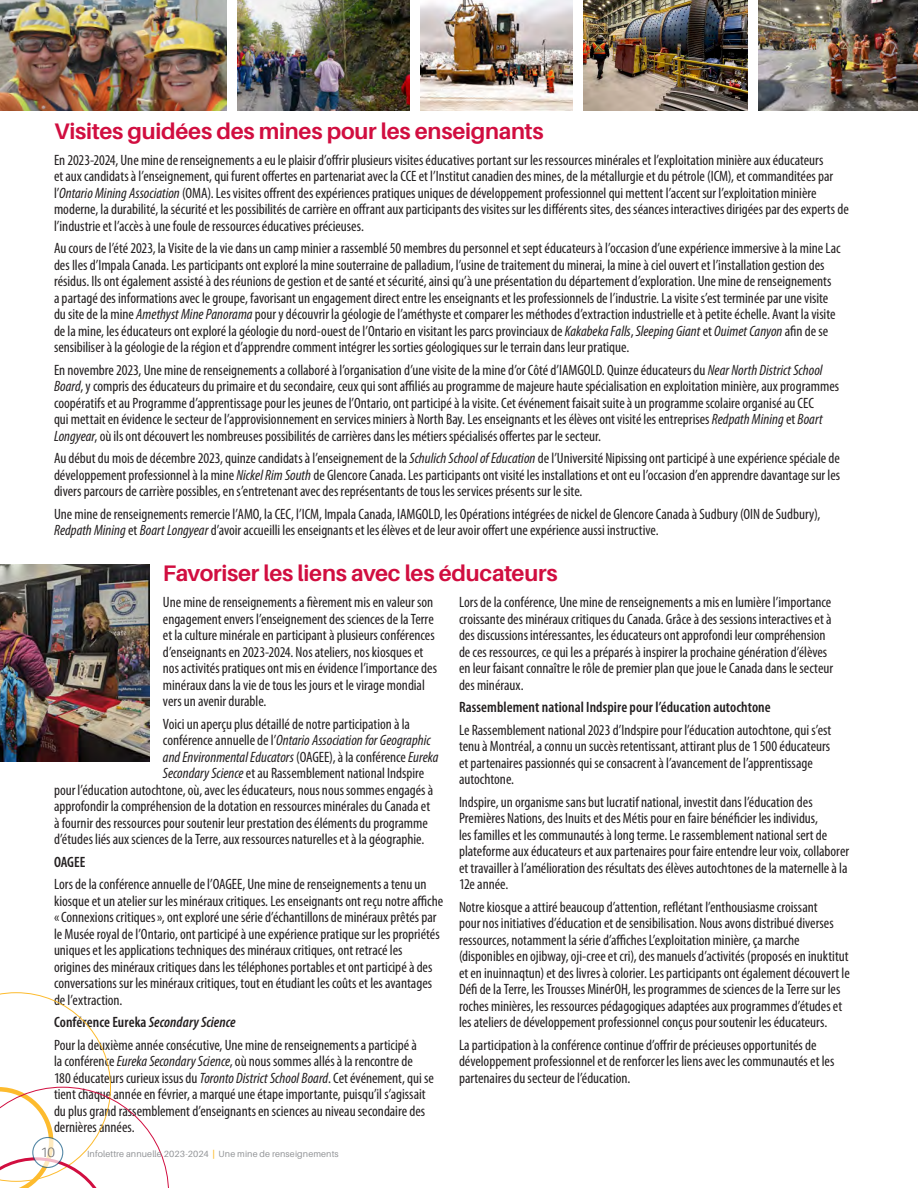
<style>
.page{position:relative;width:918px;height:1188px;background:#fff}
.page>*{position:absolute;margin:0;border:0;box-sizing:border-box;transform-origin:0 0}
.t1{font:700 22.5px "Aileron";letter-spacing:-.01em;color:#d10e40}
.Body_Text{font:condensed 15px/16.5px "Myriad Pro";color:#231f20}
.Body_Text-2{font:italic condensed 15px "Myriad Pro";color:#231f20}
.Body_Text-3{font:600 condensed 15px "Myriad Pro";letter-spacing:.005em;color:#231f20}
.t2{font:300 13.5px "Aileron";color:#6c6d70}
.t3{font:9px "Aileron";letter-spacing:.01em;color:#939598}
.s1{font-style:italic}
.s2{font-style:normal}
.s3{font-weight:700;color:#fdbb2e}
</style>
<div class="page">
<img style="left:237px;top:0;width:173px;height:111px">
<img style="left:758px;top:0;width:160px;height:111px">
<img style="left:0;top:564px;width:149px;height:198px">
<img style="left:0;top:0;width:226px;height:111px">
<img style="left:421px;top:0;width:151px;height:111px">
<img style="left:583px;top:0;width:164px;height:111px">
<svg style="left:0;top:993px;width:169px;height:195px"></svg>
<svg style="left:33px;top:1138px;width:30px;height:29px"></svg>
<div style="left:32px;top:1137px;width:31px;height:31px;border:1px solid #0c5581;border-radius:50%"></div>
<h1 class="t1" style="left:54px;top:119px;width:491px">Visites guidées des mines pour les enseignants</h1>
<p class="Body_Text" style="left:54px;top:151px;width:796px">En 2023-2024, Une mine de renseignements a eu le plaisir d’offrir plusieurs visites éducatives portant sur les ressources minérales et l’exploitation minière aux éducateurs<br>et aux candidats à l’enseignement, qui furent offertes en partenariat avec la CCE et l’Institut canadien des mines, de la métallurgie et du pétrole (ICM), et commanditées par l’<span class="s1">Ontario Mining Association</span> (OMA). Les visites offrent des expériences pratiques uniques de développement professionnel qui mettent l’accent sur l’exploitation minière moderne, la durabilité, la sécurité et les possibilités de carrière en offrant aux participants des visites sur les différents sites, des séances interactives dirigées par des experts de l’industrie et l’accès à une foule de ressources éducatives précieuses.</p>
<p class="Body_Text" style="left:54px;top:240px;width:788px">Au cours de l’été 2023, la Visite de la vie dans un camp minier a rassemblé 50 membres du personnel et sept éducateurs à l’occasion d’une expérience immersive à la mine Lac des Iles d’Impala Canada. Les participants ont exploré la mine souterraine de palladium, l’usine de traitement du minerai, la mine à ciel ouvert et l’installation gestion des résidus. Ils ont également assisté à des réunions de gestion et de santé et sécurité, ainsi qu’à une présentation du département d’exploration. Une mine de renseignements a partagé des informations avec le groupe, favorisant un engagement direct entre les enseignants et les professionnels de l’industrie. La visite s’est terminée par une visite du site de la mine <span class="s1">Amethyst Mine Panorama</span> pour y découvrir la géologie de l’améthyste et comparer les méthodes d’extraction industrielle et à petite échelle. Avant la visite de la mine, les éducateurs ont exploré la géologie du nord-ouest de l’Ontario en visitant les parcs provinciaux de <span class="s1">Kakabeka Falls</span>, <span class="s1">Sleeping Giant</span> et <span class="s1">Ouimet Canyon</span> afin de se sensibiliser à la géologie de la région et d’apprendre comment intégrer les sorties géologiques sur le terrain dans leur pratique.</p>
<p class="Body_Text" style="left:54px;top:361px;width:787px">En novembre 2023, Une mine de renseignements a collaboré à l’organisation d’une visite de la mine d’or Côté d’IAMGOLD. Quinze éducateurs du <span class="s1">Near North District School Board</span>, y compris des éducateurs du primaire et du secondaire, ceux qui sont affiliés au programme de majeure haute spécialisation en exploitation minière, aux programmes coopératifs et au Programme d’apprentissage pour les jeunes de l’Ontario, ont participé à la visite. Cet événement faisait suite à un programme scolaire organisé au CEC<br>qui mettait en évidence le secteur de l’approvisionnement en services miniers à North Bay. Les enseignants et les élèves ont visité les entreprises <span class="s1">Redpath Mining</span> et <span class="s1">Boart Longyear</span>, où ils ont découvert les nombreuses possibilités de carrières dans les métiers spécialisés offertes par le secteur.</p>
<p class="Body_Text" style="left:54px;top:450px;width:788px;text-align:justify">Au début du mois de décembre 2023, quinze candidats à l’enseignement de la <span class="s1">Schulich School of Education</span> de l’Université Nipissing ont participé à une expérience spéciale de développement professionnel à la mine <span class="s1">Nickel Rim South</span> de Glencore Canada. Les participants ont visité les installations et ont eu l’occasion d’en apprendre davantage sur les divers parcours de carrière possibles, en s’entretenant avec des représentants de tous les services présents sur le site.</p>
<p class="Body_Text" style="left:54px;top:505px;width:768px">Une mine de renseignements remercie l’AMO, la CEC, l’ICM, Impala Canada, IAMGOLD, les Opérations intégrées de nickel de Glencore Canada à Sudbury (OIN de Sudbury),<br><span class="s1">Redpath Mining</span> et <span class="s1">Boart Longyear</span> d’avoir accueilli les enseignants et les élèves et de leur avoir offert une expérience aussi instructive.</p>
<h1 class="t1" style="left:163px;top:561px;width:396px">Favoriser les liens avec les éducateurs</h1>
<p class="Body_Text" style="left:163px;top:594px;width:276px">Une mine de renseignements a fièrement mis en valeur son engagement envers l’enseignement des sciences de la Terre et la culture minérale en participant à plusieurs conférences d’enseignants en 2023-2024. Nos ateliers, nos kiosques et nos activités pratiques ont mis en évidence l’importance des minéraux dans la vie de tous les jours et le virage mondial vers un avenir durable.</p>
<p class="Body_Text" style="left:163px;top:715px;width:249px">Voici un aperçu plus détaillé de notre participation à la</p>
<p class="Body_Text-2" style="left:163px;top:731px;width:269px"><span class="s2">conférence annuelle de l’</span>Ontario Association for Geographic</p>
<p class="Body_Text-2" style="left:163px;top:748px;width:277px">and Environmental Educators <span class="s2">(OAGEE), à la conférence</span> Eureka</p>
<p class="Body_Text" style="left:163px;top:765px;width:263px"><span class="s1">Secondary Science</span> et au Rassemblement national Indspire</p>
<p class="Body_Text" style="left:54px;top:781px;width:381px">pour l’éducation autochtone, où, avec les éducateurs, nous nous sommes engagés à</p>
<p class="Body_Text" style="left:54px;top:798px;width:378px">approfondir la compréhension de la dotation en ressources minérales du Canada et</p>
<p class="Body_Text" style="left:54px;top:814px;width:375px">à fournir des ressources pour soutenir leur prestation des éléments du programme</p>
<p class="Body_Text" style="left:54px;top:831px;width:372px">d’études liés aux sciences de la Terre, aux ressources naturelles et à la géographie.</p>
<p class="Body_Text-3" style="left:54px;top:854px;width:33px">OAGEE</p>
<p class="Body_Text" style="left:54px;top:876px;width:391px">Lors de la conférence annuelle de l’OAGEE, Une mine de renseignements a tenu un kiosque et un atelier sur les minéraux critiques. Les enseignants ont reçu notre affiche «Connexions critiques», ont exploré une série d’échantillons de minéraux prêtés par le Musée royal de l’Ontario, ont participé à une expérience pratique sur les propriétés uniques et les applications techniques des minéraux critiques, ont retracé les<br>origines des minéraux critiques dans les téléphones portables et ont participé à des conversations sur les minéraux critiques, tout en étudiant les coûts et les avantages de l’extraction.</p>
<p class="Body_Text-3" style="left:54px;top:1014px;width:183px">Conférence Eureka <span class="s1">Secondary Science</span></p>
<p class="Body_Text" style="left:54px;top:1036px;width:381px">Pour la deuxième année consécutive, Une mine de renseignements a participé à<br>la conférence <span class="s1">Eureka Secondary Science</span>, où nous sommes allés à la rencontre de<br>180 éducateurs curieux issus du <span class="s1">Toronto District School Board</span>. Cet événement, qui se tient chaque année en février, a marqué une étape importante, puisqu’il s’agissait du plus grand rassemblement d’enseignants en sciences au niveau secondaire des dernières années.</p>
<p class="Body_Text" style="left:459px;top:594px;width:376px">Lors de la conférence, Une mine de renseignements a mis en lumière l’importance croissante des minéraux critiques du Canada. Grâce à des sessions interactives et à des discussions intéressantes, les éducateurs ont approfondi leur compréhension de ces ressources, ce qui les a préparés à inspirer la prochaine génération d’élèves en leur faisant connaître le rôle de premier plan que joue le Canada dans le secteur des minéraux.</p>
<p class="Body_Text-3" style="left:459px;top:699px;width:313px">Rassemblement national Indspire pour l’éducation autochtone</p>
<p class="Body_Text" style="left:459px;top:721px;width:374px">Le Rassemblement national 2023 d’Indspire pour l’éducation autochtone, qui s’est tenu à Montréal, a connu un succès retentissant, attirant plus de 1500 éducateurs et partenaires passionnés qui se consacrent à l’avancement de l’apprentissage autochtone.</p>
<p class="Body_Text" style="left:459px;top:793px;width:392px">Indspire, un organisme sans but lucratif national, investit dans l’éducation des Premières Nations, des Inuits et des Métis pour en faire bénéficier les individus,<br>les familles et les communautés à long terme. Le rassemblement national sert de plateforme aux éducateurs et aux partenaires pour faire entendre leur voix, collaborer et travailler à l’amélioration des résultats des élèves autochtones de la maternelle à la 12e année.</p>
<p class="Body_Text" style="left:459px;top:898px;width:392px">Notre kiosque a attiré beaucoup d’attention, reflétant l’enthousiasme croissant<br>pour nos initiatives d’éducation et de sensibilisation. Nous avons distribué diverses ressources, notamment la série d’affiches L’exploitation minière, ça marche (disponibles en ojibway, oji-cree et cri), des manuels d’activités (proposés en inuktitut et en inuinnaqtun) et des livres à colorier. Les participants ont également découvert le Défi de la Terre, les Trousses MinérOH, les programmes de sciences de la Terre sur les roches minières, les ressources pédagogiques adaptées aux programmes d’études et les ateliers de développement professionnel conçus pour soutenir les éducateurs.</p>
<p class="Body_Text" style="left:459px;top:1036px;width:377px">La participation à la conférence continue d’offrir de précieuses opportunités de développement professionnel et de renforcer les liens avec les communautés et les partenaires du secteur de l’éducation.</p>
<p class="t2" style="left:40px;top:1145px;width:16px">10</p>
<p class="t3" style="left:87px;top:1149px;width:253px">Infolettre annuelle 2023-2024 <span class="s3">|</span> Une mine de renseignements</p>
</div>
